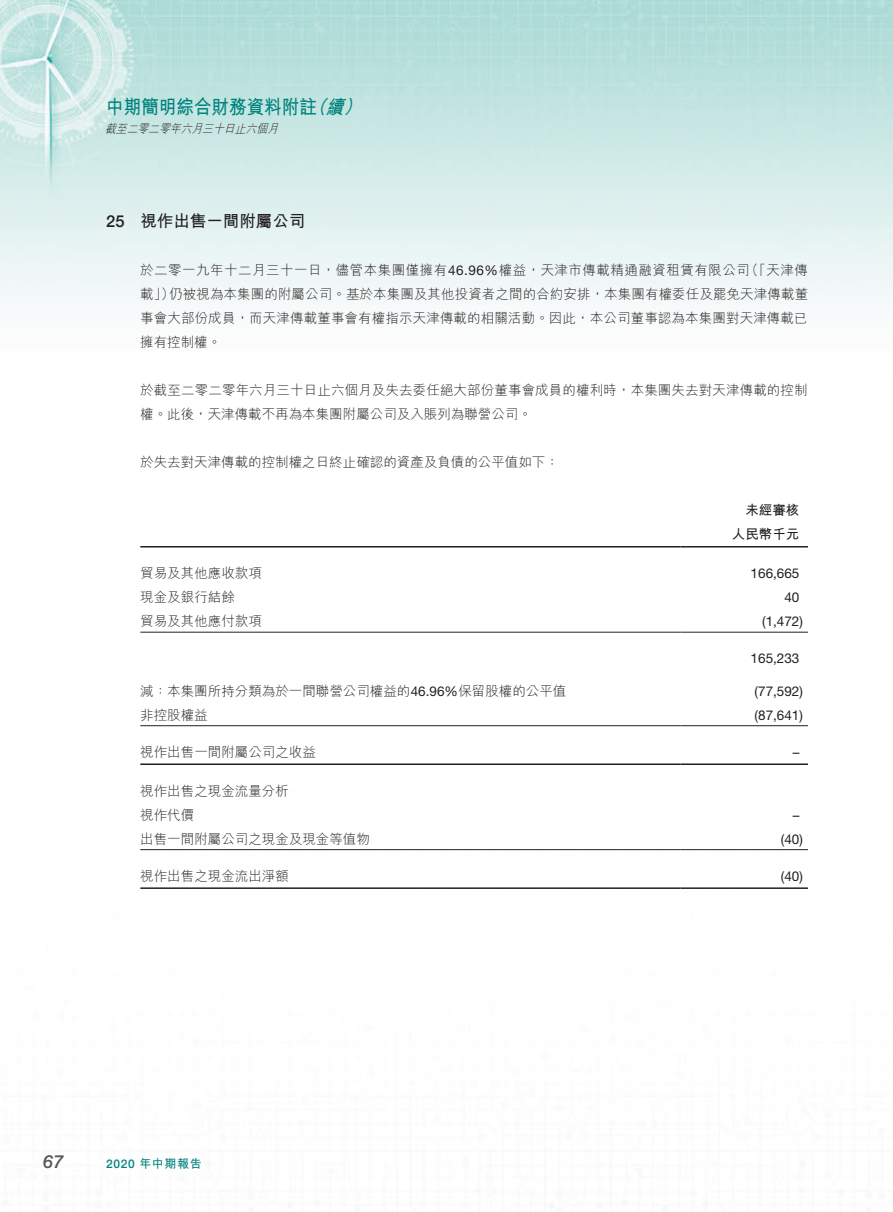
<style>
.page{position:relative;width:893px;height:1212px;background:#fff}
.page>*{position:absolute;margin:0;border:0;box-sizing:border-box;transform-origin:0 0}
.t1{font:700 19.5px "M Hei HK";color:#00827c;scale:.9 1}
.t2{font:italic 700 19.5px "M Hei HK";color:#00827c;scale:.9 1}
.t3{font:italic 500 18px "Helvetica Neue LT Std";color:#57585a}
.t4{font:700 16.5px "M Hei HK";color:#231f20}
.t5{font:500 16.5px "Helvetica Neue LT Std";color:#231f20}
.t6{font:300 13.5px/24px "M Hei HK";letter-spacing:.005em;color:#231f20}
.t7{font:13.5px "Helvetica Neue LT Std";color:#231f20}
.t8{font:700 13.5px/24px "M Hei HK";color:#231f20;text-align:right}
.t9{font:italic 300 12px "M Hei HK";color:#231f20;scale:.9 1}
.t10{font:700 12px "M Hei HK";letter-spacing:.05em;color:#00827c}
.s1{font-family:"Helvetica Neue LT Std";font-weight:400}
.s2{font-family:"Helvetica Neue LT Std";font-weight:500}
</style>
<div class="page">
<img style="left:0;top:0;width:893px;height:1211px">
<hr style="left:140px;top:546px;width:540px;height:1px;background:#231f20">
<hr style="left:680px;top:546px;width:128px;height:1px;background:#231f20">
<hr style="left:140px;top:632px;width:540px;height:1px;background:#231f20">
<hr style="left:680px;top:632px;width:128px;height:1px;background:#231f20">
<hr style="left:140px;top:725px;width:540px;height:1px;background:#231f20">
<hr style="left:680px;top:725px;width:128px;height:1px;background:#231f20">
<hr style="left:140px;top:763px;width:540px;height:2px;background:#231f20">
<hr style="left:680px;top:763px;width:128px;height:2px;background:#231f20">
<hr style="left:140px;top:849px;width:540px;height:1px;background:#231f20">
<hr style="left:680px;top:849px;width:128px;height:1px;background:#231f20">
<hr style="left:140px;top:887px;width:540px;height:2px;background:#231f20">
<hr style="left:680px;top:887px;width:128px;height:2px;background:#231f20">
<h1 class="t1" style="left:106px;top:92px;width:235px">中期簡明綜合財務資料附註</h1>
<p class="t9" style="left:105px;top:122px;width:197px">截至二零二零年六月三十日止六個月</p>
<h1 class="t2" style="left:308px;top:92px;width:28px">（</h1>
<h1 class="t2" style="left:343px;top:92px;width:28px">(</h1>
<h1 class="t2" style="left:326px;top:92px;width:28px">續</h1>
<p class="t5" style="left:106px;top:212px;width:20px">25</p>
<p class="t4" style="left:140px;top:209px;width:166px">視作出售一間附屬公司</p>
<p class="t6" style="left:169px;top:258px;width:640px;text-indent:-29px">於二零一九年十二月三十一日，儘管本集團僅擁有<span class="s1">46.96%</span>權益，天津市傳載精通融資租賃有限公司<br>仍被視為本集團的附屬公司。基於本集團及其他投資者之間的合約安排，本集團有權委任及罷免天津傳載董</p>
<p class="t6" style="left:745px;top:258px;width:64px">（「天津傳</p>
<p class="t6" style="left:140px;top:282px;width:669px">載」）<br>事會大部份成員，而天津傳載董事會有權指示天津傳載的相關活動。因此，本公司董事認為本集團對天津傳載已擁有控制權。</p>
<p class="t6" style="left:140px;top:378px;width:669px">於截至二零二零年六月三十日止六個月及失去委任絕大部份董事會成員的權利時，本集團失去對天津傳載的控制權。此後，天津傳載不再為本集團附屬公司及入賬列為聯營公司。</p>
<p class="t6" style="left:140px;top:450px;width:420px">於失去對天津傳載的控制權之日終止確認的資產及負債的公平值如下：</p>
<p class="t8" style="left:732px;top:497px;width:69px">未經審核人民幣千元</p>
<p class="t7" style="left:751px;top:565px;width:50px">166,665</p>
<p class="t6" style="left:140px;top:561px;width:123px">貿易及其他應收款項</p>
<p class="t6" style="left:140px;top:585px;width:96px">現金及銀行結餘</p>
<p class="t6" style="left:140px;top:609px;width:123px">貿易及其他應付款項</p>
<p class="t6" style="left:140px;top:679px;width:428px">減：本集團所持分類為於一間聯營公司權益的<span class="s1">46.96%</span>保留股權的公平值</p>
<p class="t6" style="left:140px;top:703px;width:69px">非控股權益</p>
<p class="t6" style="left:140px;top:740px;width:177px">視作出售一間附屬公司之收益</p>
<p class="t6" style="left:140px;top:779px;width:150px">視作出售之現金流量分析</p>
<p class="t6" style="left:140px;top:803px;width:56px">視作代價</p>
<p class="t6" style="left:140px;top:827px;width:231px">出售一間附屬公司之現金及現金等值物</p>
<p class="t6" style="left:140px;top:864px;width:150px">視作出售之現金流出淨額</p>
<p class="t7" style="left:784px;top:589px;width:17px">40</p>
<p class="t7" style="left:762px;top:613px;width:42px">)1,472(</p>
<p class="t7" style="left:751px;top:650px;width:50px">165,233</p>
<p class="t7" style="left:755px;top:683px;width:50px">)77,592(</p>
<p class="t7" style="left:755px;top:707px;width:50px">)87,641(</p>
<p class="t7" style="left:793px;top:744px;width:8px">–</p>
<p class="t7" style="left:793px;top:807px;width:8px">–</p>
<p class="t7" style="left:781px;top:831px;width:24px">)40(</p>
<p class="t7" style="left:781px;top:868px;width:24px">)40(</p>
<h2 class="t3" style="left:43px;top:1151px;width:22px">67</h2>
<p class="t10" style="left:106px;top:1155px;width:97px"><span class="s2">2020</span> 年中期報告</p>
</div>
